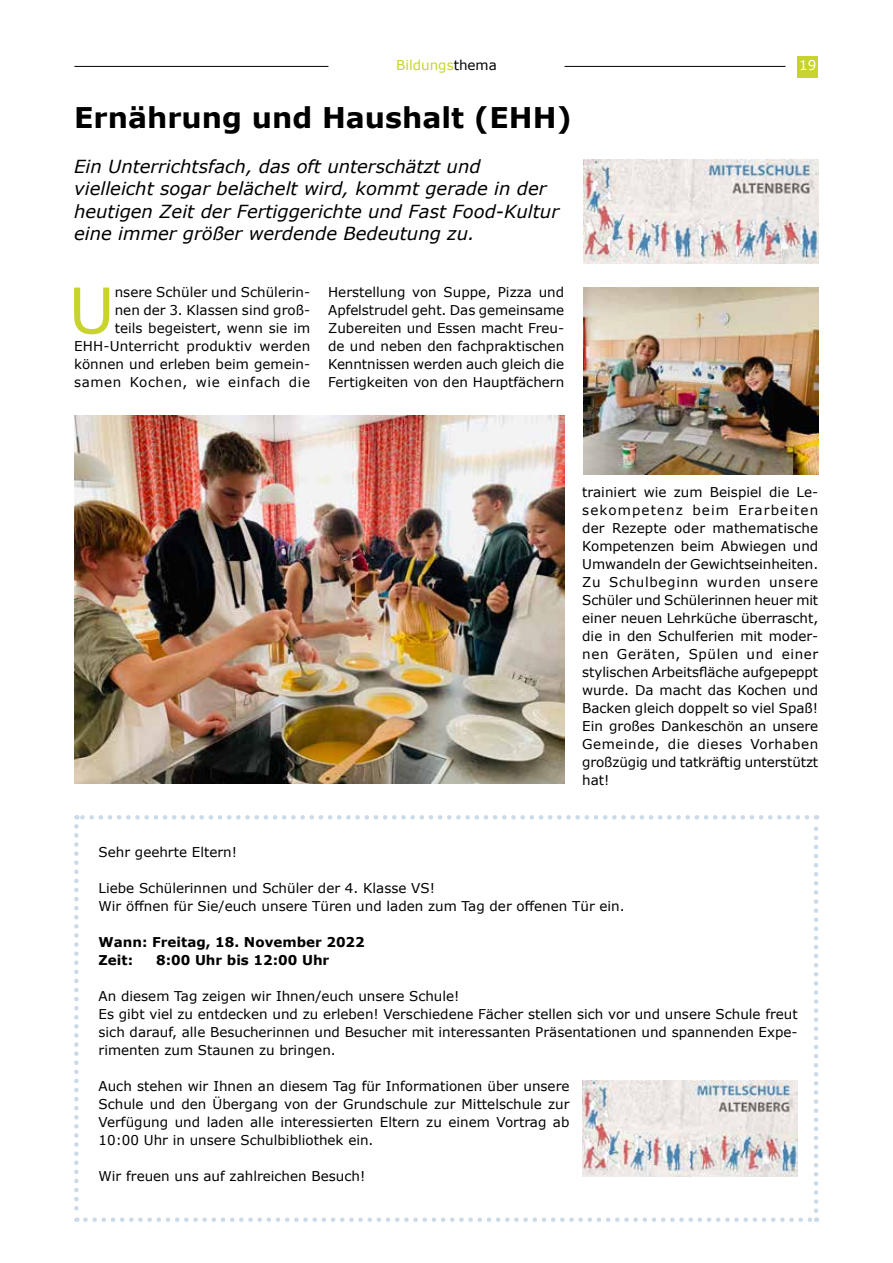
<style>
.page{position:relative;width:893px;height:1263px;background:#fff}
.page>*{position:absolute;margin:0;border:0;box-sizing:border-box;transform-origin:0 0}
.t1{font:63px "Verdana";color:#c8d32d}
.t2{font:700 28.5px "Verdana";color:#000}
.t3{font:italic 18px/22.5px "Verdana";color:#000}
.t4{font:13.5px/18px "Verdana";color:#000;text-align:justify}
.t5{font:700 13.5px/18px "Verdana";color:#000}
.t6{font:13.5px "Verdana";color:#c8d32d}
.t7{font:13.5px "Verdana";color:#fff}
.s1{color:#000}
</style>
<div class="page">
<hr style="left:74px;top:66px;width:254px;height:1px;background:#000">
<hr style="left:564px;top:66px;width:222px;height:1px;background:#000">
<div style="left:797px;top:56px;width:21px;height:21px;background:#c8d32d"></div>
<img style="left:584px;top:159px;width:234px;height:104px">
<img style="left:74px;top:416px;width:490px;height:367px">
<img style="left:583px;top:287px;width:235px;height:187px">
<svg style="left:74px;top:826px;width:5px;height:396px"></svg>
<svg style="left:85px;top:1217px;width:732px;height:5px"></svg>
<svg style="left:814px;top:815px;width:4px;height:396px"></svg>
<svg style="left:76px;top:815px;width:731px;height:4px"></svg>
<img style="left:582px;top:1081px;width:216px;height:95px">
<p class="t6" style="left:396px;top:56px;width:102px">Bildungs<span class="s1">thema</span></p>
<p class="t7" style="left:799px;top:56px;width:19px">19</p>
<h2 class="t2" style="left:74px;top:98px;width:499px">Ernährung und Haushalt (EHH)</h2>
<h3 class="t3" style="left:74px;top:155px;width:486px">Ein Unterrichtsfach, das oft unterschätzt und vielleicht sogar belächelt wird, kommt gerade in der heutigen Zeit der Fertiggerichte und Fast Food-Kultur eine immer größer werdende Bedeutung zu.</h3>
<p class="t4" style="left:74px;top:283px;width:238px;text-align:right">nsere Schüler und Schülerin-<br>nen der 3. Klassen sind groß-<br>teils begeistert, wenn sie im<br>EHH-Unterricht produktiv werden können und erleben beim gemein&shy;samen Kochen, wie einfach die</p>
<h1 class="t1" style="left:69px;top:267px;width:48px">U</h1>
<p class="t4" style="left:328px;top:283px;width:238px">Herstellung von Suppe, Pizza und Apfelstrudel geht. Das gemeinsame Zubereiten und Essen macht Freu&shy;de und neben den fachpraktischen Kenntnissen werden auch gleich die Fertigkeiten von den Hauptfächern</p>
<p class="t4" style="left:582px;top:483px;width:238px">trainiert wie zum Beispiel die Le&shy;sekompetenz beim Erarbeiten der Rezepte oder mathematische Kompetenzen beim Abwiegen und Umwandeln der Gewichtseinheiten.<br>Zu Schulbeginn wurden unsere Schüler und Schülerinnen heuer mit einer neuen Lehrküche überrascht, die in den Schulferien mit moder&shy;nen Geräten, Spülen und einer stylischen Arbeitsfläche aufgepeppt wurde. Da macht das Kochen und Backen gleich doppelt so viel Spaß!<br>Ein großes Dankeschön an unsere Gemeinde, die dieses Vorhaben großzügig und tatkräftig unterstützt hat!</p>
<p class="t4" style="left:99px;top:842px;width:140px">Sehr geehrte Eltern!</p>
<p class="t4" style="left:99px;top:878px;width:528px">Liebe Schülerinnen und Schüler der 4. Klasse VS!<br>Wir öffnen für Sie/euch unsere Türen und laden zum Tag der offenen Tür ein.</p>
<p class="t5" style="left:99px;top:932px;width:268px">Wann: Freitag, 18. November 2022<br>Zeit:</p>
<p class="t5" style="left:156px;top:950px;width:175px">8:00 Uhr bis 12:00 Uhr</p>
<p class="t4" style="left:99px;top:986px;width:701px;text-align:left">An diesem Tag zeigen wir Ihnen/euch unsere Schule!<br>Es gibt viel zu entdecken und zu erleben! Verschiedene Fächer stellen sich vor und unsere Schule freut sich darauf, alle Besucherinnen und Besucher mit interessanten Präsentationen und spannenden Expe&shy;rimenten zum Staunen zu bringen.</p>
<p class="t4" style="left:99px;top:1076px;width:472px">Auch stehen wir Ihnen an diesem Tag für Informationen über unsere Schule und den Übergang von der Grundschule zur Mittelschule zur Verfügung und laden alle interessierten Eltern zu einem Vortrag ab 10:00 Uhr in unsere Schulbibliothek ein.</p>
<p class="t4" style="left:99px;top:1166px;width:268px">Wir freuen uns auf zahlreichen Besuch!</p>
</div>
